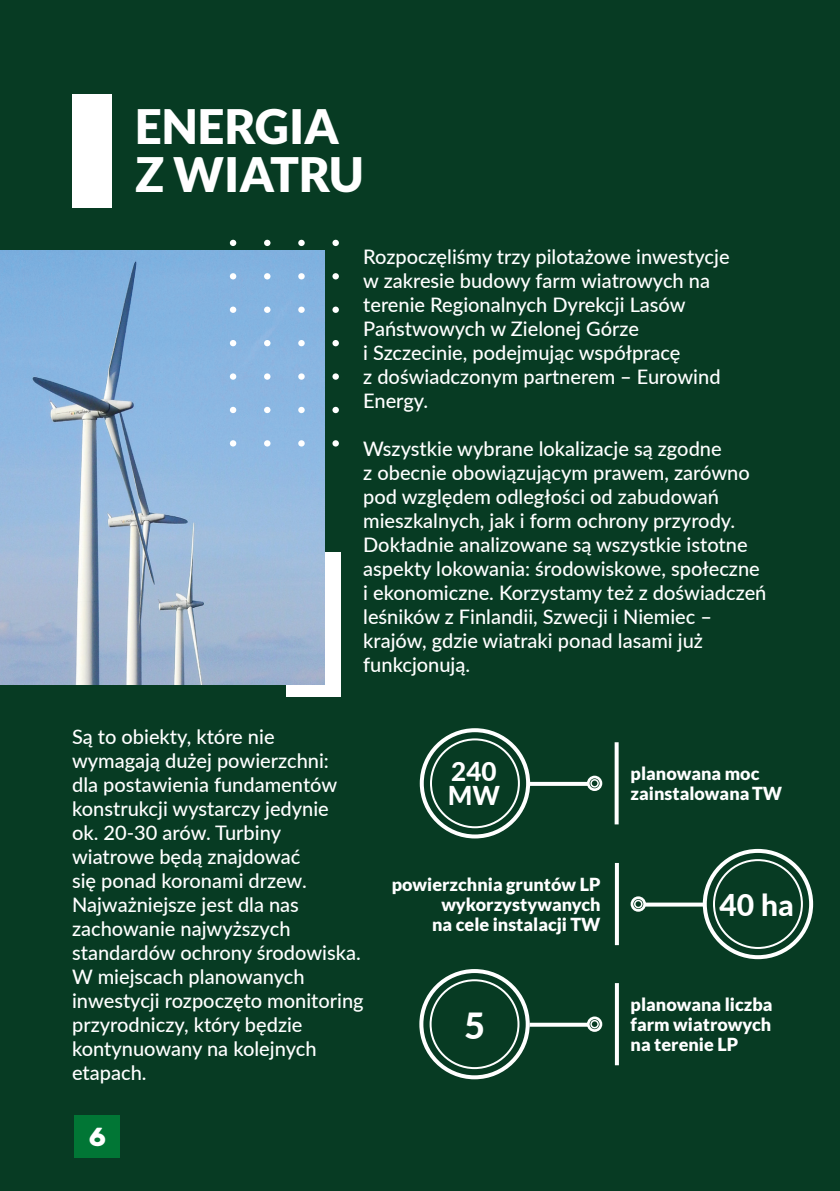
<style>
.page{position:relative;width:840px;height:1191px;background:#fff}
.page>*{position:absolute;margin:0;border:0;box-sizing:border-box;transform-origin:0 0}
.t1{font:900 47.4px/48px "Lato";color:#fff}
.t2{font:800 36px "Lato";color:#fff}
.t3{font:800 30px "Lato";color:#fff}
.t4{font:800 26px "Lato";color:#fff}
.t5{font:700 26px "Rubik";color:#fff}
.t6{font:500 20px/24px "Lato";color:#fff}
.t7{font:900 18px "Lato";color:#fff}
</style>
<div class="page">
<div style="left:0;top:0;width:839px;height:1191px;background:#073b23"></div>
<div style="left:75px;top:1115px;width:45px;height:42px;background:#017635"></div>
<div style="left:287px;top:552px;width:54px;height:144px;background:#fff"></div>
<img style="left:0;top:250px;width:324px;height:434px">
<div style="left:332px;top:240px;width:7px;height:6px;background:#fff;border-radius:50%"></div>
<div style="left:332px;top:273px;width:7px;height:6px;background:#fff;border-radius:50%"></div>
<div style="left:332px;top:306px;width:7px;height:7px;background:#fff;border-radius:50%"></div>
<div style="left:332px;top:340px;width:7px;height:6px;background:#fff;border-radius:50%"></div>
<div style="left:332px;top:373px;width:7px;height:7px;background:#fff;border-radius:50%"></div>
<div style="left:332px;top:407px;width:7px;height:6px;background:#fff;border-radius:50%"></div>
<div style="left:332px;top:440px;width:7px;height:6px;background:#fff;border-radius:50%"></div>
<svg style="left:298px;top:240px;width:6px;height:6px"></svg>
<svg style="left:298px;top:273px;width:6px;height:6px"></svg>
<div style="left:298px;top:306px;width:6px;height:7px;background:#fff;border-radius:50%"></div>
<svg style="left:298px;top:340px;width:6px;height:6px"></svg>
<div style="left:298px;top:373px;width:6px;height:7px;background:#fff;border-radius:50%"></div>
<svg style="left:298px;top:407px;width:6px;height:6px"></svg>
<svg style="left:298px;top:440px;width:6px;height:6px"></svg>
<svg style="left:264px;top:240px;width:6px;height:6px"></svg>
<svg style="left:264px;top:273px;width:6px;height:6px"></svg>
<div style="left:264px;top:306px;width:6px;height:7px;background:#fff;border-radius:50%"></div>
<svg style="left:264px;top:340px;width:6px;height:6px"></svg>
<div style="left:264px;top:373px;width:6px;height:7px;background:#fff;border-radius:50%"></div>
<svg style="left:264px;top:407px;width:6px;height:6px"></svg>
<svg style="left:264px;top:440px;width:6px;height:6px"></svg>
<svg style="left:230px;top:240px;width:6px;height:6px"></svg>
<svg style="left:230px;top:273px;width:6px;height:6px"></svg>
<div style="left:230px;top:306px;width:6px;height:7px;background:#fff;border-radius:50%"></div>
<svg style="left:230px;top:340px;width:6px;height:6px"></svg>
<div style="left:230px;top:373px;width:6px;height:7px;background:#fff;border-radius:50%"></div>
<svg style="left:230px;top:407px;width:6px;height:6px"></svg>
<svg style="left:230px;top:440px;width:6px;height:6px"></svg>
<div style="left:72px;top:94px;width:40px;height:114px;background:#fff"></div>
<svg style="left:614px;top:983px;width:4px;height:82px"></svg>
<div style="left:586px;top:1016px;width:16px;height:15px;border:3px solid #fff;border-radius:50%"></div>
<div style="left:590px;top:1020px;width:8px;height:8px;border:1px solid #fff;border-radius:50%"></div>
<svg style="left:529px;top:1022px;width:59px;height:4px"></svg>
<div style="left:419px;top:969px;width:110px;height:110px;border:4px solid #fff;border-radius:50%"></div>
<div style="left:429px;top:979px;width:90px;height:90px;border:2px solid #fff;border-radius:50%"></div>
<svg style="left:614px;top:863px;width:4px;height:82px"></svg>
<div style="left:630px;top:896px;width:15px;height:15px;border:3px solid #fff;border-radius:50%"></div>
<div style="left:633px;top:899px;width:9px;height:9px;border:1px solid #fff;border-radius:50%"></div>
<svg style="left:643px;top:902px;width:59px;height:4px"></svg>
<div style="left:702px;top:849px;width:110px;height:110px;border:4px solid #fff;border-radius:50%"></div>
<div style="left:712px;top:859px;width:90px;height:90px;border:2px solid #fff;border-radius:50%"></div>
<svg style="left:614px;top:742px;width:4px;height:82px"></svg>
<div style="left:590px;top:779px;width:8px;height:8px;border:1px solid #fff;border-radius:50%"></div>
<div style="left:586px;top:775px;width:16px;height:16px;border:3px solid #fff;border-radius:50%"></div>
<svg style="left:530px;top:782px;width:58px;height:4px"></svg>
<div style="left:419px;top:728px;width:111px;height:110px;border:4px solid #fff;border-radius:50%"></div>
<div style="left:430px;top:738px;width:89px;height:90px;border:2px solid #fff;border-radius:50%"></div>
<p class="t1" style="left:135px;top:102px;width:230px">ENERGIA<br>Z WIATRU</p>
<p class="t6" style="left:363px;top:244px;width:367px">Rozpoczęliśmy trzy pilotażowe inwestycje</p>
<p class="t6" style="left:363px;top:268px;width:348px">w zakresie budowy farm wiatrowych na terenie Regionalnych Dyrekcji Lasów<br>Państwowych w Zielonej Górze</p>
<p class="t6" style="left:363px;top:340px;width:318px">i Szczecinie, podejmując współpracę</p>
<p class="t6" style="left:363px;top:364px;width:358px">z doświadczonym partnerem – Eurowind<br>Energy.</p>
<p class="t6" style="left:363px;top:436px;width:360px">Wszystkie wybrane lokalizacje są zgodne</p>
<p class="t6" style="left:363px;top:460px;width:404px">z obecnie obowiązującym prawem, zarówno pod względem odległości od zabudowań mieszkalnych, jak i form ochrony przyrody.<br>Dokładnie analizowane są wszystkie istotne aspekty lokowania: środowiskowe, społeczne i ekonomiczne. Korzystamy też z doświadczeń leśników z Finlandii, Szwecji i Niemiec – krajów, gdzie wiatraki ponad lasami już funkcjonują.</p>
<p class="t6" style="left:72px;top:724px;width:293px">Są to obiekty, które nie wymagają dużej powierzchni:<br>dla postawienia fundamentów konstrukcji wystarczy jedynie<br>ok. 20-30 arów. Turbiny wiatrowe będą znajdować<br>się ponad koronami drzew.<br>Najważniejsze jest dla nas zachowanie najwyższych standardów ochrony środowiska.<br>W miejscach planowanych inwestycji rozpoczęto monitoring przyrodniczy, który będzie kontynuowany na kolejnych etapach.</p>
<h3 class="t5" style="left:89px;top:1122px;width:19px">6</h3>
<p class="t4" style="left:451px;top:752px;width:47px">240</p>
<p class="t4" style="left:447px;top:776px;width:54px">MW</p>
<p class="t7" style="left:391px;top:874px;width:210px">powierzchnia gruntów LP</p>
<p class="t7" style="left:441px;top:894px;width:161px">wykorzystywanych</p>
<p class="t7" style="left:432px;top:914px;width:170px">na cele instalacji TW</p>
<p class="t2" style="left:464px;top:998px;width:22px">5</p>
<p class="t7" style="left:630px;top:762px;width:130px">planowana moc</p>
<p class="t7" style="left:630px;top:782px;width:153px">zainstalowana TW</p>
<p class="t3" style="left:719px;top:883px;width:76px">40 ha</p>
<p class="t7" style="left:630px;top:994px;width:143px">planowana liczba</p>
<p class="t7" style="left:630px;top:1014px;width:142px">farm wiatrowych</p>
<p class="t7" style="left:630px;top:1034px;width:109px">na terenie LP</p>
</div>
